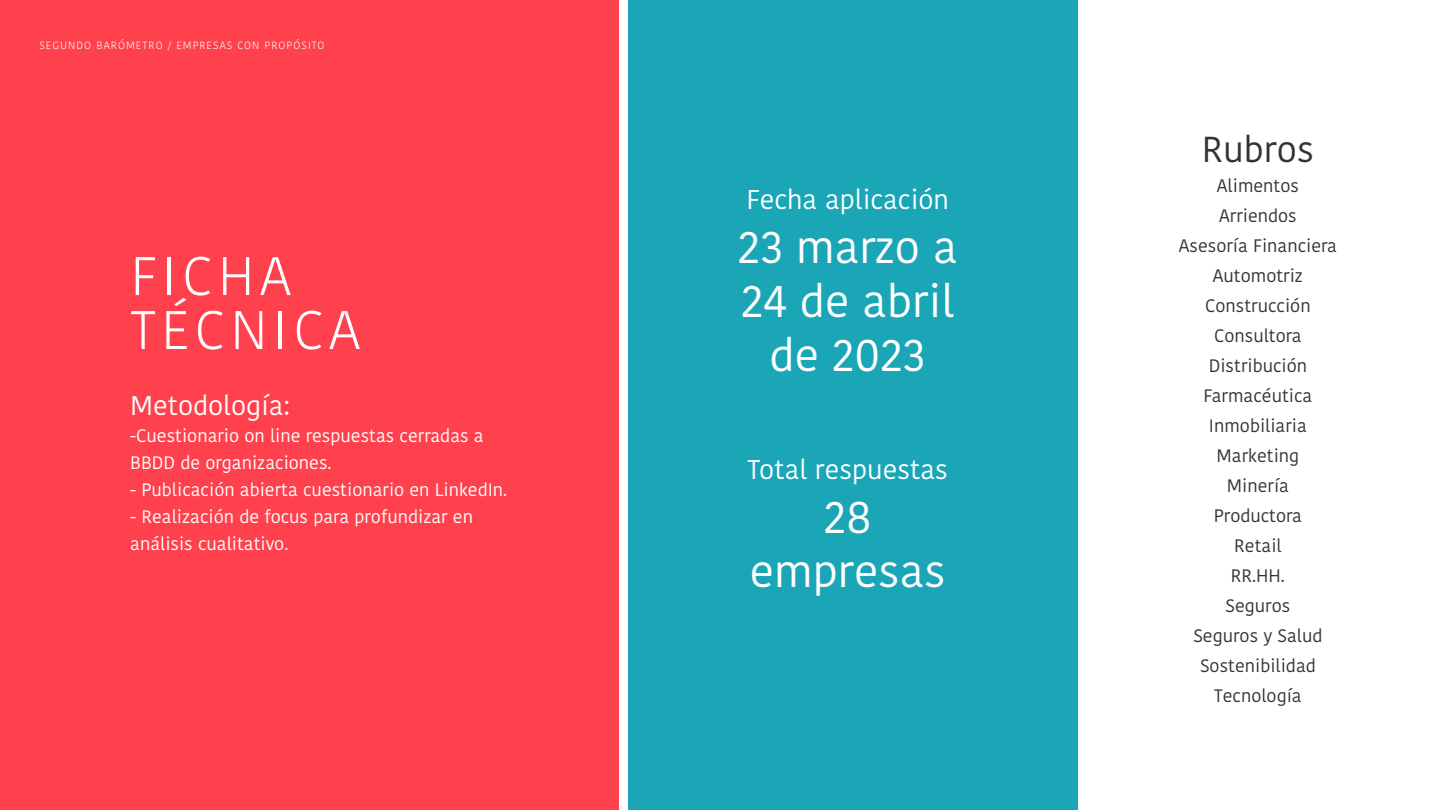
<style>
.page{position:relative;width:1440px;height:810px;background:#fff}
.page>*{position:absolute;margin:0;border:0;box-sizing:border-box;transform-origin:0 0}
.t1{font:300 54px/54px "Kohinoor Bangla";letter-spacing:.1em;color:#fff}
.t2{font:45px/54px "Kohinoor Bangla";color:#fff;text-align:center}
.t3{font:36px "Kohinoor Bangla";color:#333}
.t4{font:27px "Kohinoor Bangla";color:#fff}
.t5{font:18px/30px "Kohinoor Bangla";color:#333;text-align:center}
.t6{font:18px/27px "Kohinoor Bangla";color:#fff}
.t7{font:300 10.5px "Kohinoor Bangla";letter-spacing:.1em;color:#fff}
</style>
<div class="page">
<div style="left:0;top:0;width:619px;height:810px;background:#ff414d"></div>
<div style="left:628px;top:0;width:450px;height:810px;background:#1aa6b7"></div>
<p class="t7" style="left:39px;top:38px;width:287px">SEGUNDO BARÓMETRO / EMPRESAS CON PROPÓSITO</p>
<h1 class="t1" style="left:130px;top:248px;width:231px">FICHA<br>TÉCNICA</h1>
<h3 class="t4" style="left:130px;top:385px;width:161px">Metodología:</h3>
<p class="t6" style="left:130px;top:422px;width:355px">-Cuestionario on line respuestas cerradas a<br>BBDD de organizaciones.</p>
<p class="t6" style="left:130px;top:476px;width:379px">- Publicación abierta cuestionario en LinkedIn.</p>
<p class="t6" style="left:130px;top:503px;width:344px">- Realización de focus para profundizar en análisis cualitativo.</p>
<h3 class="t4" style="left:746px;top:178px;width:204px">Fecha aplicación</h3>
<h2 class="t2" style="left:738px;top:219px;width:221px">23 marzo a<br>24 de abril de 2023</h2>
<h3 class="t4" style="left:747px;top:448px;width:202px">Total respuestas</h3>
<h2 class="t2" style="left:750px;top:489px;width:198px">28 empresas</h2>
<h3 class="t3" style="left:1202px;top:122px;width:114px">Rubros</h3>
<p class="t5" style="left:1179px;top:171px;width:160px">Alimentos<br>Arriendos<br>Asesoría Financiera<br>Automotriz<br>Construcción<br>Consultora<br>Distribución<br>Farmacéutica<br>Inmobiliaria<br>Marketing<br>Minería<br>Productora<br>Retail<br>RR.HH.<br>Seguros<br>Seguros y Salud<br>Sostenibilidad<br>Tecnología</p>
</div>
